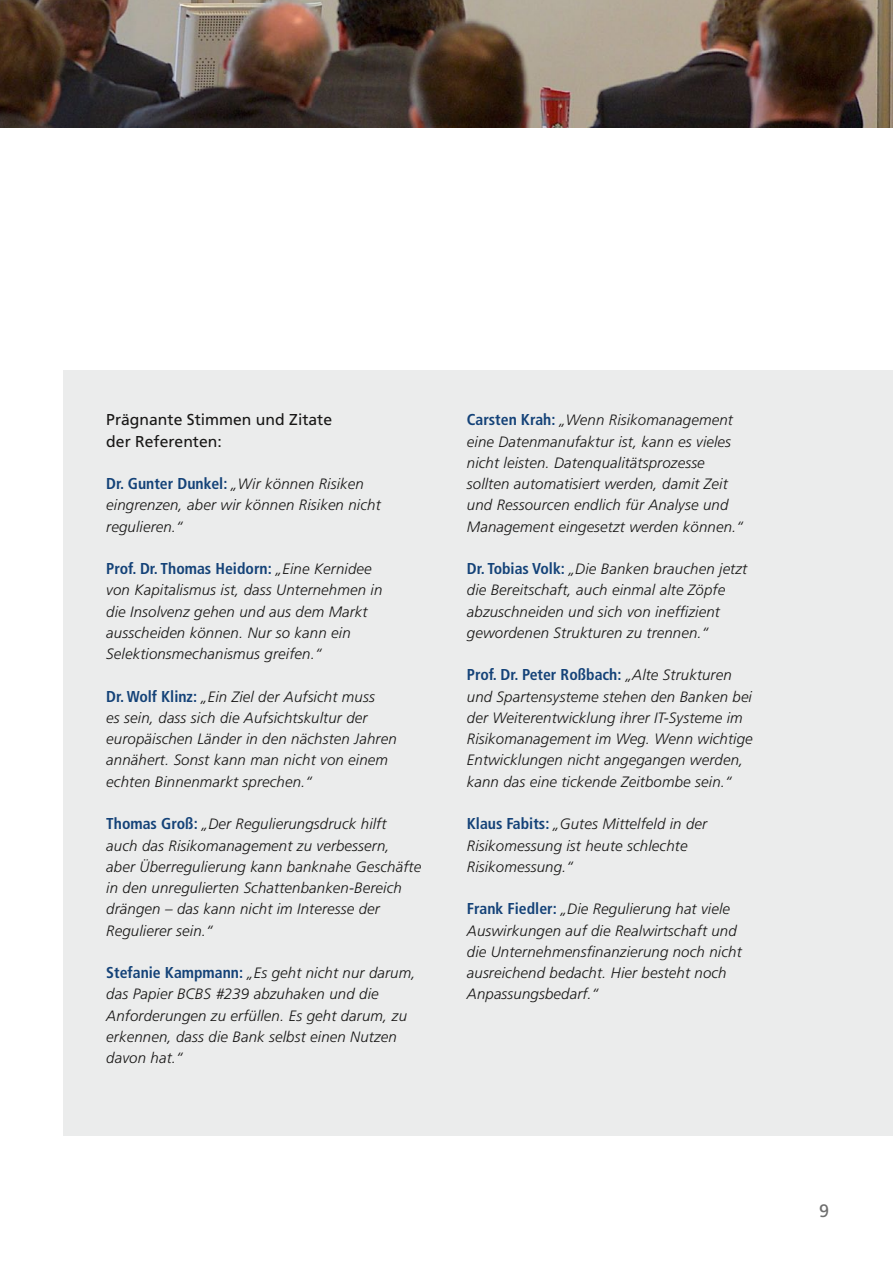
<style>
.page{position:relative;width:893px;height:1263px;background:#fff}
.page>*{position:absolute;margin:0;border:0;box-sizing:border-box;transform-origin:0 0}
.t1{font:18px "Frutiger LT";color:#6e6e6e}
.t2{font:700 condensed 15.75px "Frutiger LT";color:#144278}
.t3{font:15.75px/21.3px "Frutiger LT";color:#181716}
.t4{font:italic 300 15px/21.3px "Frutiger LT";letter-spacing:.01em;color:#181716}
.s1{font-weight:700;font-style:normal;font-stretch:condensed;font-size:15.75px;color:#144278}
.s2{font-weight:300;font-style:italic;font-stretch:normal;font-size:15px;color:#181716}
</style>
<div class="page">
<div style="left:64px;top:370px;width:829px;height:765px;background:#ebecec"></div>
<img style="left:0;top:0;width:893px;height:128px">
<p class="t3" style="left:106px;top:409px;width:227px">Prägnante Stimmen und Zitate der Referenten:</p>
<p class="t4" style="left:106px;top:473px;width:276px"><span class="s1">Dr. Gunter Dunkel:</span> „Wir können Risiken eingrenzen, aber wir können Risiken nicht regulieren.“</p>
<p class="t2" style="left:106px;top:559px;width:267px">Prof. Dr. Thomas Heidorn: <span class="s2">„Eine Kernidee</span></p>
<p class="t4" style="left:106px;top:580px;width:278px">von Kapitalismus ist, dass Unternehmen in die Insolvenz gehen und aus dem Markt ausscheiden können. Nur so kann ein Selektionsmechanismus greifen.“</p>
<p class="t4" style="left:106px;top:686px;width:292px"><span class="s1">Dr. Wolf Klinz:</span> „Ein Ziel der Aufsicht muss<br>es sein, dass sich die Aufsichtskultur der europäischen Länder in den nächsten Jahren annähert. Sonst kann man nicht von einem echten Binnenmarkt sprechen.“</p>
<p class="t4" style="left:106px;top:813px;width:316px"><span class="s1">Thomas Groß:</span> „Der Regulierungsdruck hilft auch das Risikomanagement zu verbessern, aber Überregulierung kann banknahe Geschäfte in den unregulierten Schattenbanken-Bereich drängen – das kann nicht im Interesse der Regulierer sein.“</p>
<p class="t4" style="left:106px;top:962px;width:311px"><span class="s1">Stefanie Kampmann:</span> „Es geht nicht nur darum, das Papier BCBS #239 abzuhaken und die Anforderungen zu erfüllen. Es geht darum, zu erkennen, dass die Bank selbst einen Nutzen davon hat.“</p>
<p class="t4" style="left:467px;top:410px;width:278px"><span class="s1">Carsten Krah:</span> „Wenn Risikomanagement eine Datenmanufaktur ist, kann es vieles nicht leisten. Datenqualitätsprozesse sollten automatisiert werden, damit Zeit und Ressourcen endlich für Analyse und Management eingesetzt werden können.“</p>
<p class="t4" style="left:467px;top:558px;width:282px"><span class="s1">Dr. Tobias Volk:</span> „Die Banken brauchen jetzt die Bereitschaft, auch einmal alte Zöpfe abzuschneiden und sich von ineffizient gewordenen Strukturen zu trennen.“</p>
<p class="t2" style="left:467px;top:666px;width:266px">Prof. Dr. Peter Roßbach: <span class="s2">„Alte Strukturen</span></p>
<p class="t4" style="left:467px;top:686px;width:287px">und Spartensysteme stehen den Banken bei der Weiterentwicklung ihrer IT-Systeme im Risikomanagement im Weg. Wenn wichtige Entwicklungen nicht angegangen werden, kann das eine tickende Zeitbombe sein.“</p>
<p class="t4" style="left:467px;top:813px;width:242px"><span class="s1">Klaus Fabits:</span> „Gutes Mittelfeld in der<br>Risikomessung ist heute schlechte<br>Risikomessung.“</p>
<p class="t4" style="left:467px;top:899px;width:276px"><span class="s1">Frank Fiedler:</span> „Die Regulierung hat viele Auswirkungen auf die Realwirtschaft und die Unternehmensfinanzierung noch nicht ausreichend bedacht. Hier besteht noch Anpassungsbedarf.“</p>
<p class="t1" style="left:819px;top:1200px;width:12px">9</p>
</div>
